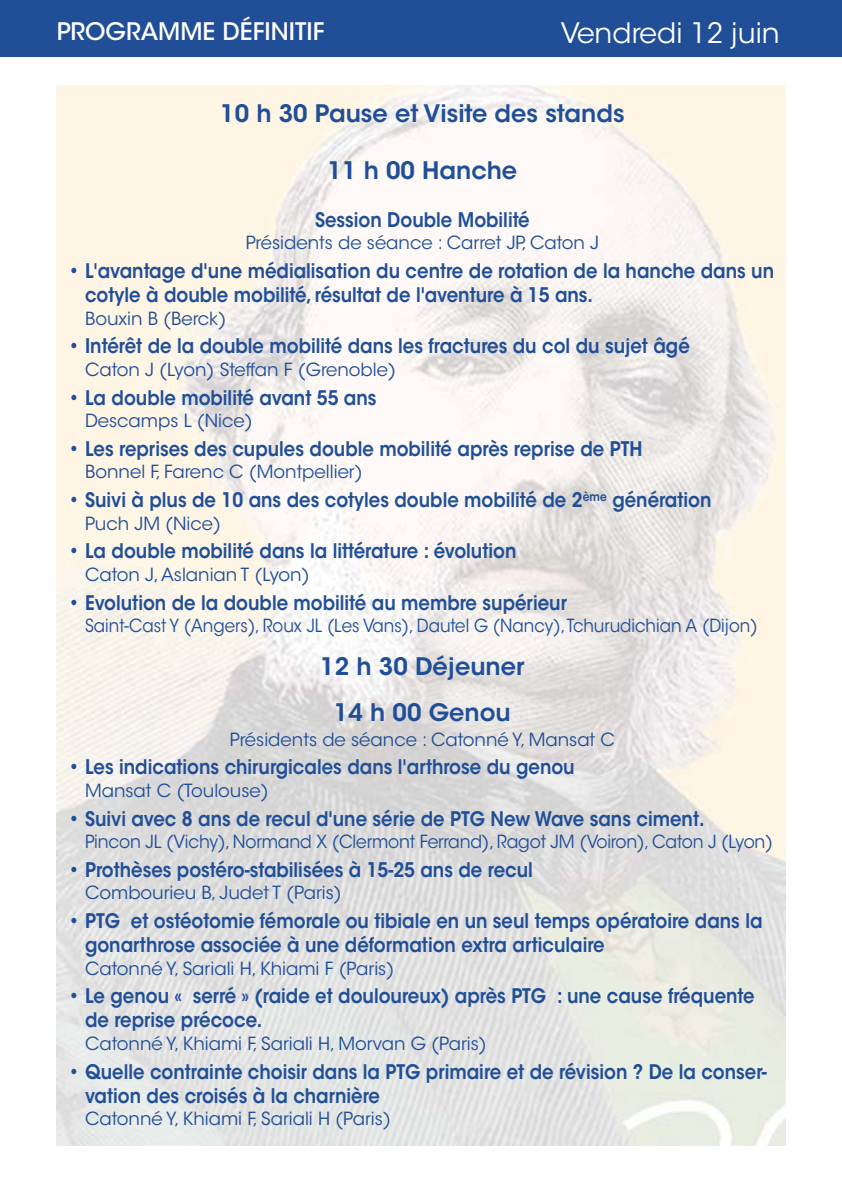
<style>
.page{position:relative;width:842px;height:1191px;background:#fff}
.page>*{position:absolute;margin:0;border:0;box-sizing:border-box;transform-origin:0 0}
.t1{font:28px "ITC Avant Garde Std";color:#fff}
.t2{font:600 24px/45.8px "ITC Avant Garde Std";color:#204e97;text-align:center}
.t3{font:500 24px "ITC Avant Garde Std";color:#fff}
.t4{font:600 20px/24px "ITC Avant Garde Std";color:#204e97;scale:.9 1}
.t5{font:18px "ITC Avant Garde Std";color:#204e97}
.t6{font:18px "ITC Avant Garde Std";color:#204e97;scale:.92 1}
.t7{font:18px "ITC Avant Garde Std";color:#204e97;scale:.95 1}
</style>
<div class="page">
<img style="left:57px;top:85px;width:728px;height:1060px">
<div style="left:0;top:0;width:842px;height:57px;background:#204e97"></div>
<p class="t3" style="left:57px;top:18px;width:269px">PROGRAMME DÉFINITIF</p>
<h1 class="t1" style="left:561px;top:23px;width:220px">Vendredi 12 juin</h1>
<p class="t2" style="left:220px;top:93px;width:406px">10 h 30 Pause et Visite des stands</p>
<p class="t2" style="left:328px;top:150px;width:191px">11 h 00 Hanche</p>
<p class="t4" style="left:315px;top:210px;width:240px">Session Double Mobilité</p>
<p class="t5" style="left:246px;top:236px;width:355px">Présidents de séance : Carret JP, Caton J</p>
<p class="t4" style="left:85px;top:261px;width:767px;text-indent:-17px">• L'avantage d'une médialisation du centre de rotation de la hanche dans un cotyle à double mobilité, résultat de l'aventure à 15 ans.</p>
<p class="t5" style="left:85px;top:311px;width:143px">Bouxin B (Berck)</p>
<p class="t4" style="left:68px;top:336px;width:692px">• Intérêt de la double mobilité dans les fractures du col du sujet âgé</p>
<p class="t5" style="left:85px;top:362px;width:312px">Caton J (Lyon) Steffan F (Grenoble)</p>
<p class="t4" style="left:68px;top:387px;width:344px">• La double mobilité avant 55 ans</p>
<p class="t5" style="left:85px;top:414px;width:169px">Descamps L (Nice)</p>
<p class="t4" style="left:68px;top:439px;width:640px">• Les reprises des cupules double mobilité après reprise de PTH</p>
<p class="t5" style="left:85px;top:465px;width:279px">Bonnel F, Farenc C (Montpellier)</p>
<p class="t4" style="left:68px;top:490px;width:716px">• Suivi à plus de 10 ans des cotyles double mobilité de 2<sup>ème</sup> génération</p>
<p class="t5" style="left:85px;top:516px;width:137px">Puch JM (Nice)</p>
<p class="t4" style="left:68px;top:541px;width:500px">• La double mobilité dans la littérature : évolution</p>
<p class="t5" style="left:85px;top:567px;width:226px">Caton J, Aslanian T (Lyon)</p>
<p class="t4" style="left:68px;top:593px;width:556px">• Evolution de la double mobilité au membre supérieur</p>
<p class="t6" style="left:85px;top:619px;width:733px">Saint-Cast Y (Angers), Roux JL (Les Vans), Dautel G (Nancy), Tchurudichian A (Dijon)</p>
<p class="t2" style="left:320px;top:646px;width:206px">12 h 30 Déjeuner<br>14 h 00 Genou</p>
<p class="t5" style="left:230px;top:732px;width:386px">Présidents de séance : Catonné Y, Mansat C</p>
<p class="t4" style="left:68px;top:757px;width:564px">• Les indications chirurgicales dans l'arthrose du genou</p>
<p class="t5" style="left:85px;top:783px;width:185px">Mansat C (Toulouse)</p>
<p class="t4" style="left:68px;top:808px;width:709px">• Suivi avec 8 ans de recul d'une série de PTG New Wave sans ciment.</p>
<p class="t7" style="left:85px;top:834px;width:725px">Pincon JL (Vichy), Normand X (Clermont Ferrand), Ragot JM (Voiron), Caton J (Lyon)</p>
<p class="t4" style="left:68px;top:860px;width:518px">• Prothèses postéro-stabilisées à 15-25 ans de recul</p>
<p class="t5" style="left:85px;top:886px;width:258px">Combourieu B, Judet T (Paris)</p>
<p class="t4" style="left:85px;top:911px;width:754px;text-indent:-17px">• PTG et ostéotomie fémorale ou tibiale en un seul temps opératoire dans la gonarthrose associée à une déformation extra articulaire</p>
<p class="t5" style="left:85px;top:961px;width:311px">Catonné Y, Sariali H, Khiami F (Paris)</p>
<p class="t4" style="left:85px;top:986px;width:746px;text-indent:-17px">• Le genou « serré » (raide et douloureux) après PTG : une cause fréquente de reprise précoce.</p>
<p class="t5" style="left:85px;top:1036px;width:403px">Catonné Y, Khiami F, Sariali H, Morvan G (Paris)</p>
<p class="t4" style="left:85px;top:1061px;width:759px;text-indent:-17px">• Quelle contrainte choisir dans la PTG primaire et de révision ? De la conser&shy;vation des croisés à la charnière</p>
<p class="t5" style="left:85px;top:1112px;width:307px">Catonné Y, Khiami F, Sariali H (Paris)</p>
</div>
